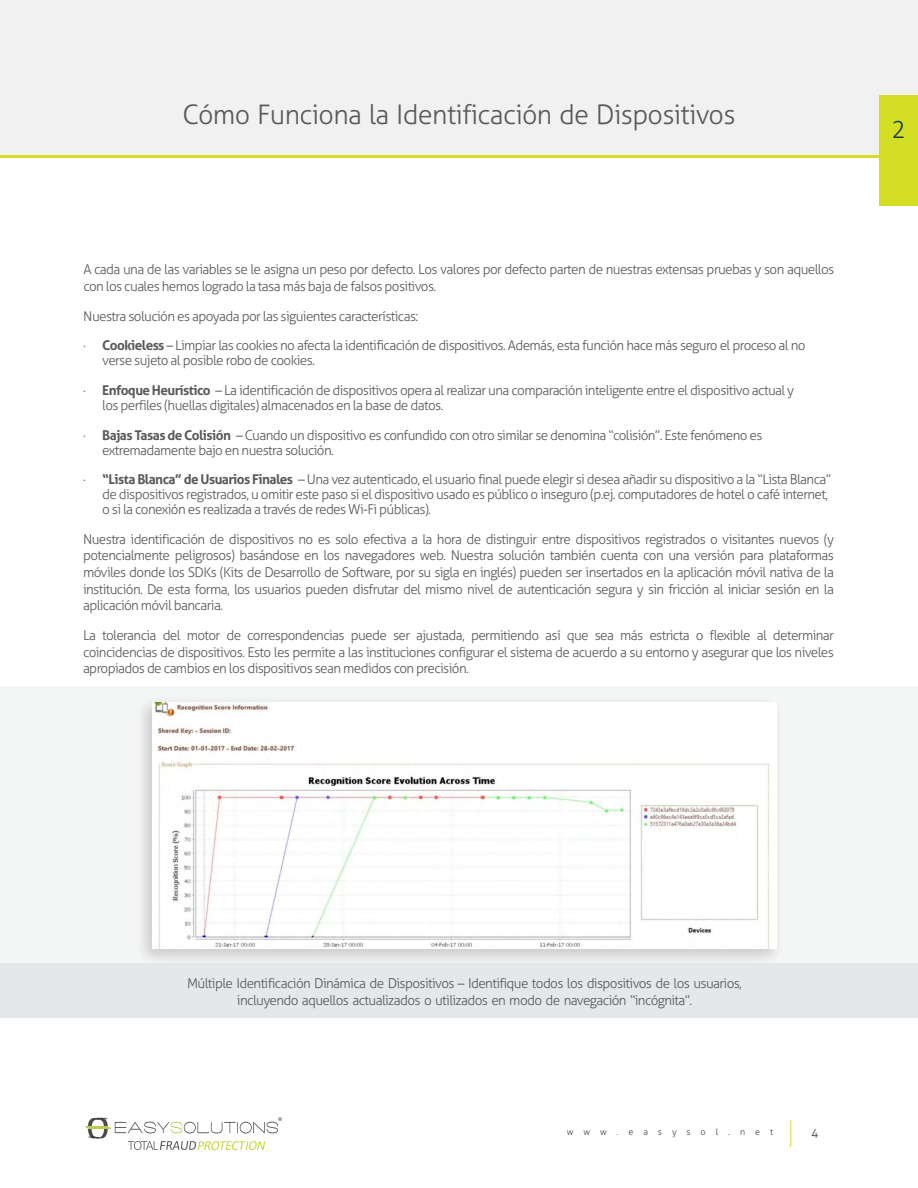
<style>
.page{position:relative;width:918px;height:1188px;background:#fff}
.page>*{position:absolute;margin:0;border:0;box-sizing:border-box;transform-origin:0 0}
.t1{font:300 27px "Aller";letter-spacing:-.025em;color:#58595b}
.t2{font:300 27px "Calibri";color:#173c3f}
.t3{font:300 13.5px/16.6px "Aller";letter-spacing:-.045em;color:#58595b}
.t4{font:300 12px "Aller";color:#404041}
.t5{font:300 9px "Aller";letter-spacing:1.105em;color:#404041}
.s1{font-weight:700}
</style>
<div class="page">
<svg style="left:88px;top:1117px;width:20px;height:22px"></svg>
<svg style="left:115px;top:1117px;width:167px;height:17px"></svg>
<svg style="left:128px;top:1141px;width:137px;height:9px"></svg>
<svg style="left:790px;top:1120px;width:1px;height:27px"></svg>
<div style="left:0;top:0;width:918px;height:157px;background:#f1f1f2"></div>
<hr style="left:0;top:155px;width:918px;height:2px;background:#d4de25">
<div style="left:879px;top:96px;width:39px;height:110px;background:#d4de25"></div>
<div style="left:0;top:686px;width:918px;height:303px;background:#f4f5f5"></div>
<div style="left:128px;top:689px;width:662px;height:285px;background:#231f20;opacity:.2"></div>
<img style="left:153px;top:702px;width:623px;height:246px">
<div style="left:0;top:963px;width:918px;height:54px;background:#e6e7e8"></div>
<h1 class="t1" style="left:183px;top:104px;width:555px">Cómo Funciona la Identificación de Dispositivos</h1>
<p class="t3" style="left:83px;top:263px;width:752px">A cada una de las variables se le asigna un peso por defecto. Los valores por defecto parten de nuestras extensas pruebas y son aquellos con los cuales hemos logrado la tasa más baja de falsos positivos.</p>
<p class="t3" style="left:83px;top:309px;width:337px">Nuestra solución es apoyada por las siguientes características:</p>
<p class="t3" style="left:102px;top:340px;width:705px;line-height:14.9px;text-indent:-19px">· <span class="s1">Cookieless</span> – Limpiar las cookies no afecta la identificación de dispositivos. Además, esta función hace más seguro el proceso al no verse sujeto al posible robo de cookies.</p>
<p class="t3" style="left:102px;top:384px;width:694px;line-height:14.9px;text-indent:-19px">· <span class="s1">Enfoque Heurístico</span> – La identificación de dispositivos opera al realizar una comparación inteligente entre el dispositivo actual y los perfiles (huellas digitales) almacenados en la base de datos.</p>
<p class="t3" style="left:102px;top:429px;width:662px;line-height:14.9px;text-indent:-19px">· <span class="s1">Bajas Tasas de Colisión</span> – Cuando un dispositivo es confundido con otro similar se denomina “colisión”. Este fenómeno es extremadamente bajo en nuestra solución.</p>
<p class="t3" style="left:102px;top:474px;width:731px;line-height:14.9px;text-indent:-19px">· <span class="s1">“Lista Blanca” de Usuarios Finales</span> – Una vez autenticado, el usuario final puede elegir si desea añadir su dispositivo a la “Lista Blanca” de dispositivos registrados, u omitir este paso si el dispositivo usado es público o inseguro (p.ej. computadores de hotel o café internet, o si la conexión es realizada a través de redes Wi-Fi públicas).</p>
<p class="t3" style="left:83px;top:532px;width:752px;text-align:justify">Nuestra identificación de dispositivos no es solo efectiva a la hora de distinguir entre dispositivos registrados o visitantes nuevos (y potencialmente peligrosos) basándose en los navegadores web. Nuestra solución también cuenta con una versión para plataformas móviles donde los SDKs (Kits de Desarrollo de Software, por su sigla en inglés) pueden ser insertados en la aplicación móvil nativa de la institución. De esta forma, los usuarios pueden disfrutar del mismo nivel de autenticación segura y sin fricción al iniciar sesión en la aplicación móvil bancaria.</p>
<p class="t3" style="left:83px;top:628px;width:752px;text-align:justify">La tolerancia del motor de correspondencias puede ser ajustada, permitiendo así que sea más estricta o flexible al determinar coincidencias de dispositivos. Esto les permite a las instituciones configurar el sistema de acuerdo a su entorno y asegurar que los niveles apropiados de cambios en los dispositivos sean medidos con precisión.</p>
<h1 class="t2" style="left:892px;top:117px;width:15px">2</h1>
<p class="t3" style="left:187px;top:977px;width:556px;text-align:center">Múltiple Identificación Dinámica de Dispositivos – Identifique todos los dispositivos de los usuarios, incluyendo aquellos actualizados o utilizados en modo de navegación “incógnita”.</p>
<p class="t5" style="left:567px;top:1128px;width:208px">www.easysol.net</p>
<p class="t4" style="left:811px;top:1128px;width:9px">4</p>
</div>
